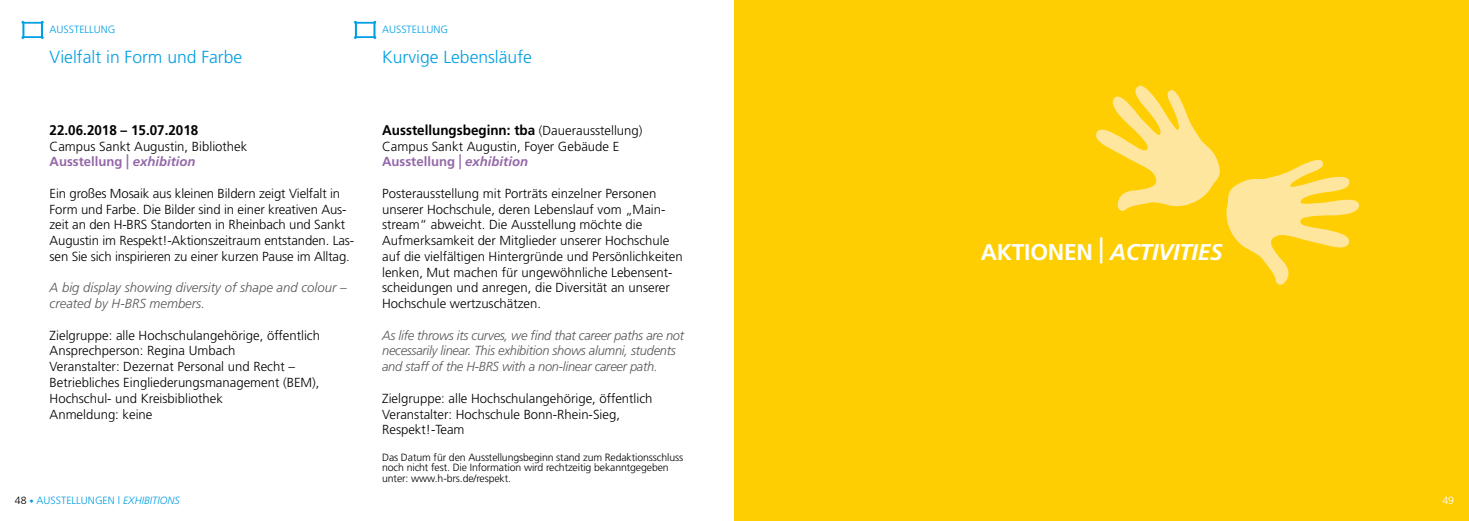
<style>
.page{position:relative;width:1469px;height:521px;background:#fff}
.page>*{position:absolute;margin:0;border:0;box-sizing:border-box;transform-origin:0 0}
.t1{font:italic 700 22.75px "Frutiger";letter-spacing:-.01em;color:#fff}
.t2{font:300 17.5px "Frutiger";color:#009fe3}
.t3{font:700 14px "Frutiger";color:#000;scale:.96 1}
.t4{font:300 13.12px/15.8px "Frutiger";color:#000}
.t5{font:italic 300 13.12px/15.8px "Frutiger";letter-spacing:-.02em;color:#575756}
.t6{font:italic 300 13.12px/15.8px "Frutiger";color:#575756}
.t7{font:300 10.5px/10.5px "Frutiger";letter-spacing:-.01em;color:#000}
.t8{font:300 10.5px "Frutiger";color:#009fe3}
.t9{font:300 10.5px "Frutiger";color:#fff}
.s1{font-weight:700;color:#9468a9}
.s2{font-weight:700;font-size:19.6px;color:#9468a9}
.s3{font-weight:700;font-style:italic;color:#9468a9}
.s4{color:#000}
.s5{font-style:italic}
.s6{font-weight:300;font-size:13.12px}
.s7{font-style:normal}
.s8{font-style:normal;font-size:34.12px}
</style>
<div class="page">
<svg style="left:21px;top:21px;width:23px;height:18px"></svg>
<svg style="left:354px;top:21px;width:22px;height:18px"></svg>
<div style="left:734px;top:0;width:734px;height:521px;background:#fece02"></div>
<svg style="left:1096px;top:85px;width:263px;height:200px"></svg>
<p class="t8" style="left:50px;top:23px;width:67px">AUSSTELLUNG</p>
<h2 class="t2" style="left:50px;top:47px;width:194px">Vielfalt in Form und Farbe</h2>
<h2 class="t2" style="left:382px;top:47px;width:151px">Kurvige Lebensläufe</h2>
<p class="t8" style="left:382px;top:23px;width:67px">AUSSTELLUNG</p>
<p class="t3" style="left:50px;top:122px;width:156px">22.06.2018 – 15.07.2018</p>
<p class="t4" style="left:50px;top:138px;width:199px">Campus Sankt Augustin, Bibliothek<br><span class="s1">Ausstellung</span> <span class="s2">|</span> <span class="s3">exhibition</span></p>
<p class="t4" style="left:50px;top:185px;width:306px">Ein großes Mosaik aus kleinen Bildern zeigt Vielfalt in Form und Farbe. Die Bilder sind in einer kreativen Aus&shy;zeit an den H-BRS Standorten in Rheinbach und Sankt Augustin im Respekt!-Aktionszeitraum entstanden. Las&shy;sen Sie sich inspirieren zu einer kurzen Pause im Alltag.</p>
<p class="t6" style="left:50px;top:280px;width:298px">A big display showing diversity of shape and colour – created by H-BRS members.</p>
<p class="t4" style="left:50px;top:327px;width:272px">Zielgruppe: alle Hochschulangehörige, öffentlich Ansprechperson: Regina Umbach<br>Veranstalter: Dezernat Personal und Recht – Betriebliches Eingliederungsmanagement (BEM), Hochschul- und Kreisbibliothek<br>Anmeldung: keine</p>
<p class="t8" style="left:15px;top:495px;width:166px"><span class="s4">48</span> <sup>●</sup> AUSSTELLUNGEN | <span class="s5">EXHIBITIONS</span></p>
<p class="t3" style="left:382px;top:122px;width:273px">Ausstellungsbeginn: tba <span class="s6">(Dauerausstellung)</span></p>
<p class="t4" style="left:382px;top:138px;width:239px">Campus Sankt Augustin, Foyer Gebäude E<br><span class="s1">Ausstellung</span> <span class="s2">|</span> <span class="s3">exhibition</span></p>
<p class="t4" style="left:382px;top:185px;width:302px">Posterausstellung mit Porträts einzelner Personen unserer Hochschule, deren Lebenslauf vom „Main&shy;stream“ abweicht. Die Ausstellung möchte die Aufmerksamkeit der Mitglieder unserer Hochschule auf die vielfältigen Hintergründe und Persönlichkeiten lenken, Mut machen für ungewöhnliche Lebensent&shy;scheidungen und anregen, die Diversität an unserer Hochschule wertzuschätzen.</p>
<p class="t5" style="left:382px;top:327px;width:303px">As life throws its curves, we find that career paths are not necessarily linear. This exhibition shows alumni, students and staff of the H-BRS with a non-linear career path.</p>
<p class="t4" style="left:382px;top:390px;width:272px">Zielgruppe: alle Hochschulangehörige, öffentlich<br>Veranstalter: Hochschule Bonn-Rhein-Sieg,<br>Respekt!-Team</p>
<p class="t7" style="left:382px;top:452px;width:302px">Das Datum für den Ausstellungsbeginn stand zum Redaktionsschluss noch nicht fest. Die Information wird rechtzeitig bekanntgegeben unter: www.h-brs.de/respekt.</p>
<h1 class="t1" style="left:980px;top:238px;width:243px"><span class="s7">AKTIONEN</span> <span class="s8">|</span> ACTIVITIES</h1>
<p class="t9" style="left:1442px;top:495px;width:13px">49</p>
</div>
